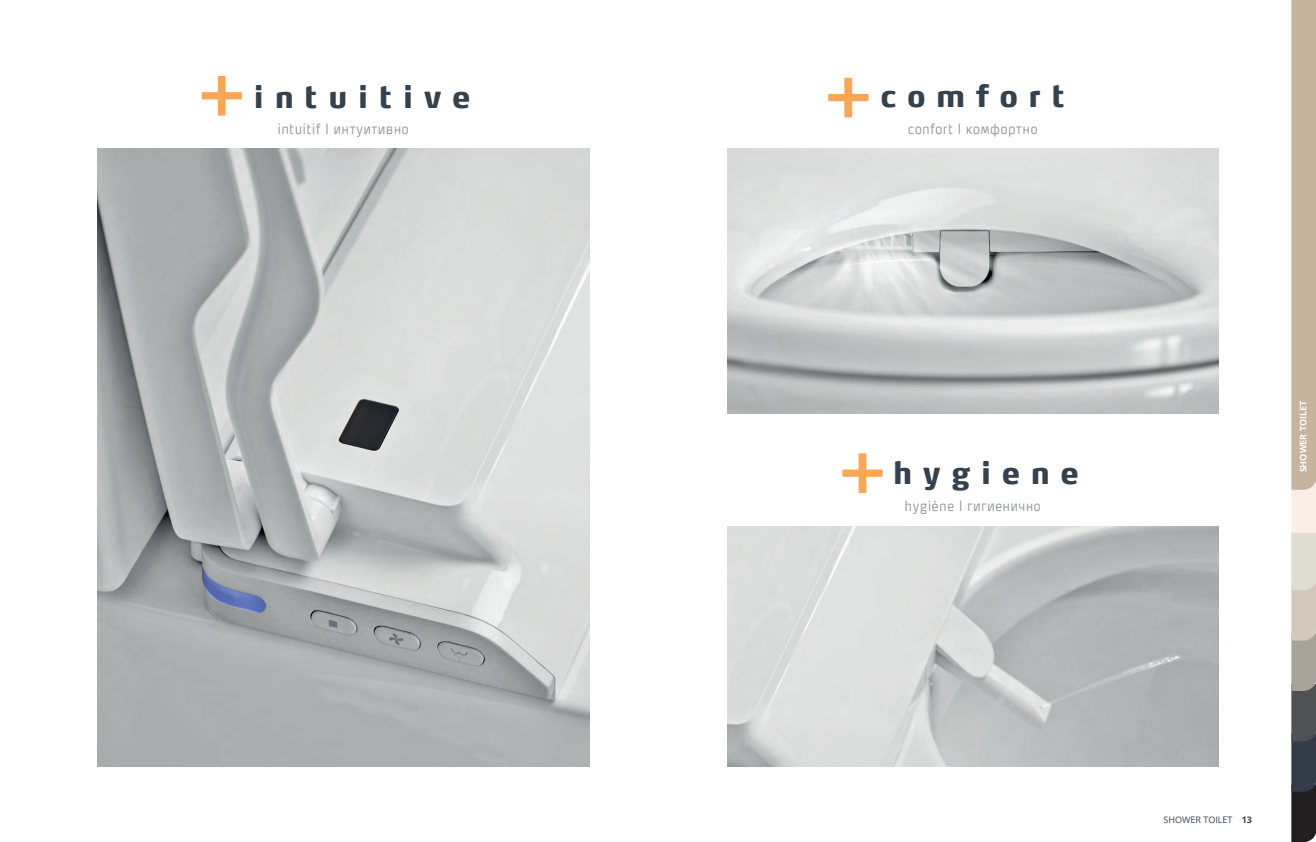
<style>
.page{position:relative;width:1316px;height:842px;background:#fff}
.page>*{position:absolute;margin:0;border:0;box-sizing:border-box;transform-origin:0 0}
.t1{font:800 30.7px "Max Offc";letter-spacing:.34em;color:#34424f}
.t2{font:300 condensed 14px "Max Offc Pro";letter-spacing:.06em;color:#879397}
.t3{font:9px "Open Sans";color:#34424f}
.t4{font:700 9px "Open Sans";color:#fff}
.s1{font-weight:700}
</style>
<div class="page">
<img style="left:728px;top:149px;width:490px;height:265px">
<img style="left:727px;top:526px;width:491px;height:241px">
<img style="left:97px;top:149px;width:492px;height:618px">
<svg style="left:842px;top:453px;width:40px;height:40px"></svg>
<svg style="left:201px;top:76px;width:41px;height:40px"></svg>
<svg style="left:828px;top:78px;width:40px;height:39px"></svg>
<svg style="left:1291px;top:0;width:24px;height:842px;background:#b1a497"></svg>
<h1 class="t1" style="left:254px;top:77px;width:219px">intuitive</h1>
<p class="t2" style="left:278px;top:117px;width:132px">intuitif I интуитивно</p>
<h1 class="t1" style="left:880px;top:77px;width:186px">comfort</h1>
<p class="t2" style="left:908px;top:117px;width:131px">confort I комфортно</p>
<h1 class="t1" style="left:893px;top:454px;width:187px">hygiene</h1>
<p class="t2" style="left:904px;top:494px;width:137px">hygiène I гигиенично</p>
<p class="t4" style="left:1296px;top:472px;width:73px;rotate:-90deg">Shower toilet</p>
<p class="t3" style="left:1163px;top:813px;width:90px">SHOWER TOILET <span class="s1">13</span></p>
</div>
